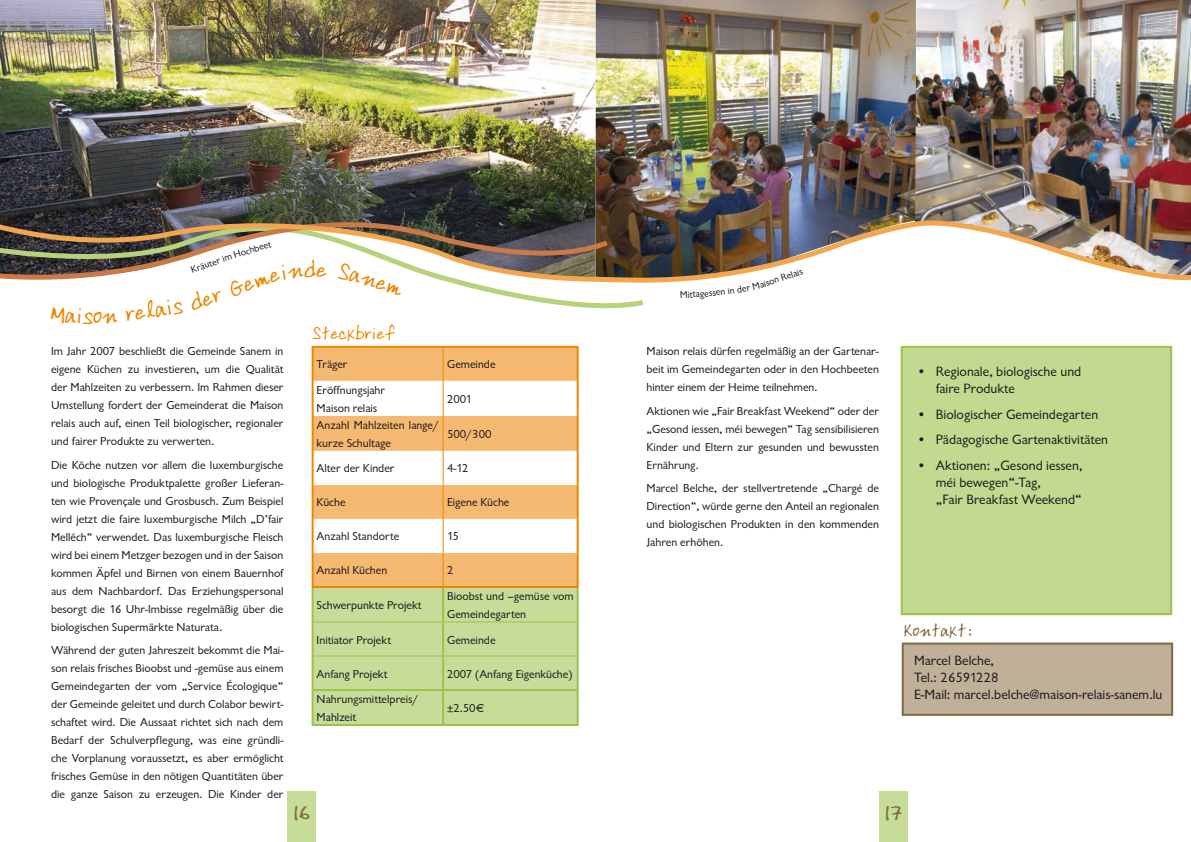
<style>
.page{position:relative;width:1191px;height:842px;background:#fff}
.page>*{position:absolute;margin:0;border:0;box-sizing:border-box;transform-origin:0 0}
.t1{font:24px "Andrew Script";color:#7f6a44}
.t2{font:18px "Andrew Script";color:#ec8700}
.t3{font:18px "Andrew Script";color:#7f6a44}
.t4{font:14px/17px "Chantilly";color:#1a171c}
.t5{font:12px/18px "Chantilly";color:#1a171c;text-align:justify}
.t6{font:10px "Chantilly";color:#1a171c}
</style>
<div class="page">
<div style="left:287px;top:791px;width:28px;height:51px;background:#c7dc98"></div>
<div style="left:879px;top:791px;width:28px;height:51px;background:#c7dc98"></div>
<div style="left:900px;top:346px;width:272px;height:269px;background:#c2d98f;border:2px solid #9cc349"></div>
<div style="left:901px;top:643px;width:272px;height:73px;background:#c0b099;border:2px solid #7f6a44"></div>
<img style="left:595px;top:0;width:320px;height:205px">
<img style="left:915px;top:0;width:276px;height:205px">
<div style="left:314px;top:348px;width:262px;height:238px;background:#f6b972"></div>
<svg style="left:314px;top:381px;width:262px;height:172px"></svg>
<div style="left:314px;top:588px;width:262px;height:136px;background:#c7dc98"></div>
<hr style="left:442px;top:348px;width:1px;height:33px;background:#ec8700">
<hr style="left:442px;top:381px;width:1px;height:35px;background:#ec8700">
<hr style="left:442px;top:416px;width:1px;height:35px;background:#ec8700">
<hr style="left:442px;top:451px;width:1px;height:34px;background:#ec8700">
<hr style="left:442px;top:485px;width:1px;height:34px;background:#ec8700">
<hr style="left:442px;top:519px;width:1px;height:34px;background:#ec8700">
<hr style="left:442px;top:553px;width:1px;height:33px;background:#ec8700">
<hr style="left:312px;top:346px;width:131px;height:2px;background:#ec8700">
<hr style="left:312px;top:348px;width:2px;height:33px;background:#ec8700">
<hr style="left:443px;top:346px;width:135px;height:2px;background:#ec8700">
<hr style="left:576px;top:348px;width:2px;height:33px;background:#ec8700">
<hr style="left:312px;top:381px;width:2px;height:35px;background:#ec8700">
<hr style="left:576px;top:381px;width:2px;height:35px;background:#ec8700">
<hr style="left:312px;top:416px;width:2px;height:35px;background:#ec8700">
<hr style="left:576px;top:416px;width:2px;height:35px;background:#ec8700">
<hr style="left:312px;top:451px;width:2px;height:34px;background:#ec8700">
<hr style="left:576px;top:451px;width:2px;height:34px;background:#ec8700">
<hr style="left:312px;top:485px;width:2px;height:34px;background:#ec8700">
<hr style="left:576px;top:485px;width:2px;height:34px;background:#ec8700">
<hr style="left:312px;top:519px;width:2px;height:34px;background:#ec8700">
<hr style="left:576px;top:519px;width:2px;height:34px;background:#ec8700">
<hr style="left:312px;top:553px;width:2px;height:33px;background:#ec8700">
<hr style="left:576px;top:553px;width:2px;height:33px;background:#ec8700">
<hr style="left:312px;top:586px;width:131px;height:2px;background:#ec8700">
<hr style="left:443px;top:586px;width:135px;height:2px;background:#ec8700">
<hr style="left:312px;top:588px;width:2px;height:34px;background:#9cc349">
<hr style="left:442px;top:588px;width:2px;height:33px;background:#9cc349">
<hr style="left:576px;top:588px;width:2px;height:34px;background:#9cc349">
<hr style="left:312px;top:622px;width:2px;height:34px;background:#9cc349">
<hr style="left:442px;top:622px;width:2px;height:33px;background:#9cc349">
<hr style="left:576px;top:622px;width:2px;height:34px;background:#9cc349">
<hr style="left:312px;top:656px;width:2px;height:33px;background:#9cc349">
<hr style="left:442px;top:656px;width:2px;height:33px;background:#9cc349">
<hr style="left:576px;top:656px;width:2px;height:33px;background:#9cc349">
<hr style="left:312px;top:689px;width:131px;height:2px;background:#9cc349">
<hr style="left:312px;top:691px;width:2px;height:33px;background:#9cc349">
<hr style="left:443px;top:689px;width:135px;height:2px;background:#9cc349">
<hr style="left:442px;top:691px;width:2px;height:33px;background:#9cc349">
<hr style="left:576px;top:691px;width:2px;height:33px;background:#9cc349">
<hr style="left:312px;top:724px;width:131px;height:2px;background:#9cc349">
<hr style="left:443px;top:724px;width:135px;height:2px;background:#9cc349">
<hr style="left:314px;top:621px;width:129px;height:1px;background:#9cc349">
<hr style="left:443px;top:621px;width:133px;height:1px;background:#9cc349">
<hr style="left:314px;top:655px;width:129px;height:1px;background:#9cc349">
<hr style="left:443px;top:655px;width:133px;height:1px;background:#9cc349">
<img style="left:0;top:0;width:595px;height:196px">
<svg style="left:0;top:196px;width:648px;height:113px"></svg>
<img style="left:0;top:205px;width:1191px;height:86px">
<svg style="left:680px;top:279px;width:95px;height:12px"></svg>
<svg style="left:51px;top:306px;width:67px;height:3px"></svg>
<svg style="left:126px;top:241px;width:201px;height:68px"></svg>
<svg style="left:338px;top:262px;width:65px;height:35px"></svg>
<p class="t6" style="left:215px;top:256px;width:32px;rotate:-18deg">r im Ho</p>
<p class="t6" style="left:189px;top:264px;width:28px;rotate:-19deg">Kräute</p>
<p class="t6" style="left:772px;top:275px;width:31px;rotate:-19deg">n Relais</p>
<p class="t5" style="left:51px;top:342px;width:234px">Im Jahr 2007 beschließt die Gemeinde Sanem in eigene Küchen zu investieren, um die Qualität der Mahlzeiten zu verbessern. Im Rahmen dieser Umstellung fordert der Gemeinderat die Maison relais auch auf, einen Teil biologischer, regionaler und fairer Produkte zu verwerten.</p>
<p class="t5" style="left:51px;top:456px;width:234px">Die Köche nutzen vor allem die luxemburgische und biologische Produktpalette großer Lieferan&shy;ten wie Provençale und Grosbusch. Zum Beispiel wird jetzt die faire luxemburgische Milch „D’fair Mellëch“ verwendet. Das luxemburgische Fleisch wird bei einem Metzger bezogen und in der Saison kommen Äpfel und Birnen von einem Bauernhof aus dem Nachbardorf. Das Erziehungspersonal besorgt die 16 Uhr-Imbisse regelmäßig über die biologischen Supermärkte Naturata.</p>
<p class="t5" style="left:51px;top:641px;width:234px">Während der guten Jahreszeit bekommt die Mai&shy;son relais frisches Bioobst und -gemüse aus einem Gemeindegarten der vom „Service Écologique“ der Gemeinde geleitet und durch Colabor bewirt&shy;schaftet wird. Die Aussaat richtet sich nach dem Bedarf der Schulverpflegung, was eine gründli&shy;che Vorplanung voraussetzt, es aber ermöglicht frisches Gemüse in den nötigen Quantitäten über die ganze Saison zu erzeugen. Die Kinder der</p>
<h2 class="t2" style="left:312px;top:322px;width:85px">Steckbrief</h2>
<p class="t5" style="left:317px;top:356px;width:32px">Träger</p>
<p class="t5" style="left:447px;top:356px;width:50px">Gemeinde</p>
<p class="t5" style="left:317px;top:381px;width:70px">Eröffnungsjahr<br>Maison relais</p>
<p class="t5" style="left:447px;top:390px;width:27px">2001</p>
<p class="t5" style="left:317px;top:416px;width:124px">Anzahl Mahlzeiten lange/ kurze Schultage</p>
<p class="t5" style="left:447px;top:425px;width:46px">500/300</p>
<p class="t5" style="left:317px;top:460px;width:79px">Alter der Kinder</p>
<p class="t5" style="left:447px;top:460px;width:23px">4-12</p>
<p class="t5" style="left:317px;top:494px;width:30px">Küche</p>
<p class="t5" style="left:447px;top:494px;width:64px">Eigene Küche</p>
<p class="t5" style="left:317px;top:528px;width:84px">Anzahl Standorte</p>
<p class="t5" style="left:447px;top:528px;width:13px">15</p>
<p class="t5" style="left:317px;top:562px;width:72px">Anzahl Küchen</p>
<p class="t5" style="left:447px;top:562px;width:8px">2</p>
<p class="t5" style="left:317px;top:596px;width:106px">Schwerpunkte Projekt</p>
<p class="t5" style="left:447px;top:587px;width:128px">Bioobst und –gemüse vom<br>Gemeindegarten</p>
<p class="t5" style="left:317px;top:631px;width:76px">Initiator Projekt</p>
<p class="t5" style="left:447px;top:631px;width:50px">Gemeinde</p>
<p class="t5" style="left:317px;top:665px;width:72px">Anfang Projekt</p>
<p class="t5" style="left:447px;top:665px;width:127px">2007 (Anfang Eigenküche)</p>
<p class="t5" style="left:317px;top:690px;width:103px">Nahrungsmittelpreis/<br>Mahlzeit</p>
<p class="t5" style="left:447px;top:699px;width:39px">±2.50€</p>
<p class="t5" style="left:646px;top:342px;width:234px">Maison relais dürfen regelmäßig an der Gartenar&shy;beit im Gemeindegarten oder in den Hochbeeten hinter einem der Heime teilnehmen.</p>
<p class="t5" style="left:646px;top:402px;width:234px">Aktionen wie „Fair Breakfast Weekend“ oder der „Gesond iessen, méi bewegen“ Tag sensibilisieren Kinder und Eltern zur gesunden und bewussten Ernährung.</p>
<p class="t5" style="left:646px;top:479px;width:234px">Marcel Belche, der stellvertretende „Chargé de Direction“, würde gerne den Anteil an regionalen und biologischen Produkten in den kommenden Jahren erhöhen.</p>
<p class="t4" style="left:936px;top:363px;width:147px;text-indent:-19px">• Regionale, biologische und faire Produkte</p>
<p class="t4" style="left:917px;top:406px;width:183px">• Biologischer Gemeindegarten</p>
<p class="t4" style="left:917px;top:431px;width:193px">• Pädagogische Gartenaktivitäten</p>
<p class="t4" style="left:936px;top:457px;width:148px;text-indent:-19px">• Aktionen: „Gesond iessen, méi bewegen“-Tag,<br>„Fair Breakfast Weekend“</p>
<h2 class="t3" style="left:903px;top:619px;width:70px">Kontakt:</h2>
<p class="t4" style="left:914px;top:652px;width:250px">Marcel Belche,<br>Tel.: 26591228<br>E-Mail: marcel.belche@maison-relais-sanem.lu</p>
<h1 class="t1" style="left:293px;top:798px;width:18px">16</h1>
<h1 class="t1" style="left:884px;top:798px;width:19px">17</h1>
</div>
